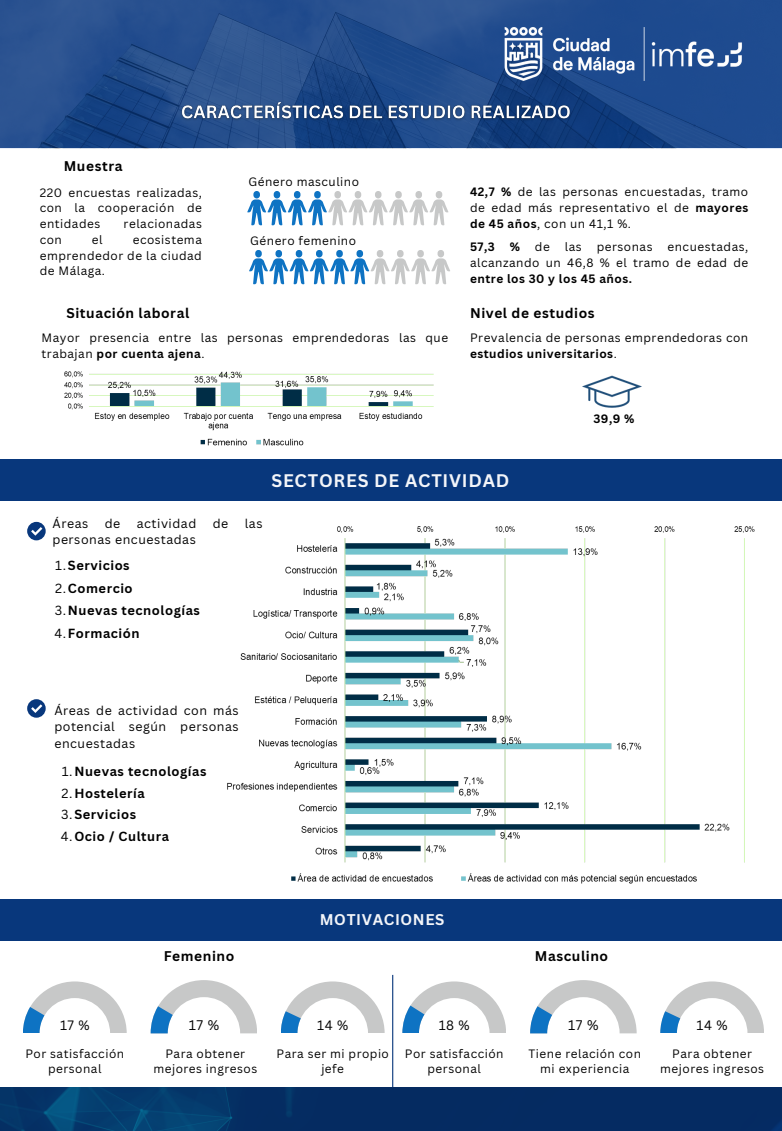
<style>
.page{position:relative;width:782px;height:1131px;background:#fff}
.page>*{position:absolute;margin:0;border:0;box-sizing:border-box;transform-origin:0 0}
.t1{font:700 17.7px "Canva Sans";letter-spacing:.04em;color:#f3f5f9}
.t2{font:700 15.15px "Canva Sans";letter-spacing:.04em;color:#f3f5f9}
.t3{font:700 13.65px "Canva Sans";letter-spacing:.04em;color:#000}
.t4{font:13.5px "Canva Sans";color:#000}
.t5{font:13.2px "Canva Sans";letter-spacing:.04em;color:#000}
.t6{font:700 12.9px "Canva Sans";letter-spacing:.04em;color:#000}
.t7{font:12.45px/16.5px "Canva Sans";letter-spacing:.04em;color:#000;text-align:justify}
.t8{font:11.85px/15.8px "Canva Sans";letter-spacing:.04em;color:#000;text-align:center}
.t9{font:700 11.85px "Canva Sans";color:#000}
.s1{font-weight:700}
.s2{font-weight:400}
</style>
<div class="page">
<div style="left:0;top:459px;width:782px;height:42px;background:#08377c"></div>
<div style="left:27px;top:522px;width:18px;height:18px;background:#08377c;border-radius:50%"></div>
<svg style="left:31px;top:527px;width:11px;height:9px"></svg>
<div style="left:27px;top:699px;width:18px;height:18px;background:#08377c;border-radius:50%"></div>
<svg style="left:31px;top:704px;width:11px;height:9px"></svg>
<img style="left:0;top:0;width:782px;height:149px">
<div style="left:0;top:899px;width:782px;height:41px;background:#08377c"></div>
<svg style="left:247px;top:191px;width:181px;height:34px"></svg>
<svg style="left:249px;top:250px;width:100px;height:34px"></svg>
<svg style="left:371px;top:250px;width:79px;height:34px"></svg>
<svg style="left:23px;top:981px;width:104px;height:52px"></svg>
<svg style="left:151px;top:980px;width:106px;height:53px"></svg>
<svg style="left:281px;top:981px;width:104px;height:52px"></svg>
<hr style="left:392px;top:975px;width:1px;height:117px;background:#08377c">
<img style="left:582px;top:375px;width:60px;height:33px">
<svg style="left:402px;top:981px;width:104px;height:52px"></svg>
<svg style="left:530px;top:980px;width:107px;height:53px"></svg>
<svg style="left:660px;top:981px;width:104px;height:52px"></svg>
<img style="left:1px;top:1087px;width:781px;height:44px">
<img style="left:495px;top:22px;width:263px;height:64px">
<img style="left:227px;top:526px;width:528px;height:358px">
<img style="left:64px;top:371px;width:370px;height:75px">
<img style="left:176px;top:96px;width:400px;height:30px">
<p class="t3" style="left:64px;top:156px;width:60px">Muestra</p>
<p class="t8" style="left:40px;top:184px;width:164px;text-align:justify">220 encuestas realizadas, con la cooperación de entidades</p>
<p class="t8" style="left:124px;top:216px;width:80px">relacionadas</p>
<p class="t8" style="left:40px;top:231px;width:24px">con</p>
<p class="t8" style="left:92px;top:231px;width:12px">el</p>
<p class="t8" style="left:40px;top:231px;width:164px;text-align:justify;text-indent:93px">ecosistema emprendedor de la ciudad de Málaga.</p>
<h4 class="t3" style="left:66px;top:303px;width:124px">Situación laboral</h4>
<h1 class="t8" style="left:248px;top:174px;width:112px">Género masculino</h1>
<p class="t8" style="left:250px;top:233px;width:107px">Género femenino</p>
<p class="t8" style="left:42px;top:330px;width:408px;text-align:left">Mayor presencia entre las personas emprendedoras las que trabajan <span class="s1">por cuenta ajena</span>.</p>
<p class="t8" style="left:470px;top:184px;width:280px;text-align:justify"><span class="s1">42,7 %</span> de las personas encuestadas, tramo de edad más representativo el de <span class="s1">mayores de 45 años</span>, con un 41,1 %.</p>
<p class="t9" style="left:470px;top:239px;width:26px">57,3</p>
<p class="t9" style="left:510px;top:239px;width:12px">%</p>
<p class="t8" style="left:535px;top:239px;width:16px">de</p>
<p class="t8" style="left:565px;top:239px;width:18px">las</p>
<p class="t8" style="left:597px;top:239px;width:57px">personas</p>
<p class="t8" style="left:470px;top:239px;width:280px;text-align:justify;text-indent:197px">encuestadas, alcanzando un 46,8 % el tramo de edad de <span class="s1">entre los 30 y los 45 años.</span></p>
<p class="t3" style="left:470px;top:303px;width:126px">Nivel de estudios</p>
<p class="t8" style="left:470px;top:330px;width:280px;text-align:left">Prevalencia de personas emprendedoras con <span class="s1">estudios universitarios</span>.</p>
<p class="t9" style="left:593px;top:410px;width:43px">39,9 %</p>
<p class="t1" style="left:271px;top:468px;width:239px">SECTORES DE ACTIVIDAD</p>
<p class="t7" style="left:53px;top:515px;width:37px">Áreas</p>
<p class="t7" style="left:105px;top:515px;width:17px">de</p>
<p class="t7" style="left:137px;top:515px;width:61px">actividad</p>
<p class="t7" style="left:213px;top:515px;width:17px">de</p>
<p class="t7" style="left:245px;top:515px;width:19px">las</p>
<p class="t7" style="left:53px;top:531px;width:145px">personas encuestadas</p>
<p class="t6" style="left:55px;top:556px;width:76px"><span class="s2">1.</span>Servicios</p>
<h3 class="t6" style="left:55px;top:579px;width:79px"><span class="s2">2.</span>Comercio</h3>
<h3 class="t6" style="left:55px;top:601px;width:147px"><span class="s2">3.</span>Nuevas tecnologías</h3>
<p class="t6" style="left:54px;top:624px;width:87px"><span class="s2">4.</span>Formación</p>
<p class="t7" style="left:54px;top:701px;width:186px">Áreas de actividad con más potencial según personas encuestadas</p>
<p class="t6" style="left:62px;top:762px;width:146px"><span class="s2">1.</span>Nuevas tecnologías</p>
<h2 class="t6" style="left:62px;top:784px;width:85px"><span class="s2">2.</span>Hostelería</h2>
<h3 class="t6" style="left:61px;top:805px;width:76px"><span class="s2">3.</span>Servicios</h3>
<h3 class="t6" style="left:61px;top:827px;width:110px"><span class="s2">4.</span>Ocio / Cultura</h3>
<p class="t3" style="left:164px;top:946px;width:72px">Femenino</p>
<p class="t2" style="left:320px;top:908px;width:126px">MOTIVACIONES</p>
<p class="t3" style="left:535px;top:946px;width:75px">Masculino</p>
<p class="t5" style="left:60px;top:1016px;width:31px">17 %</p>
<p class="t4" style="left:189px;top:1016px;width:32px">17 %</p>
<p class="t5" style="left:317px;top:1016px;width:33px">14 %</p>
<p class="t5" style="left:439px;top:1016px;width:33px">18 %</p>
<p class="t4" style="left:568px;top:1016px;width:32px">17 %</p>
<p class="t5" style="left:697px;top:1016px;width:33px">14 %</p>
<p class="t8" style="left:25px;top:1045px;width:100px">Por satisfacción personal</p>
<p class="t8" style="left:153px;top:1045px;width:105px">Para obtener mejores ingresos</p>
<p class="t8" style="left:276px;top:1045px;width:114px">Para ser mi propio jefe</p>
<p class="t8" style="left:405px;top:1045px;width:100px">Por satisfacción personal</p>
<p class="t8" style="left:528px;top:1045px;width:114px">Tiene relación con mi experiencia</p>
<p class="t8" style="left:660px;top:1045px;width:105px">Para obtener mejores ingresos</p>
</div>
